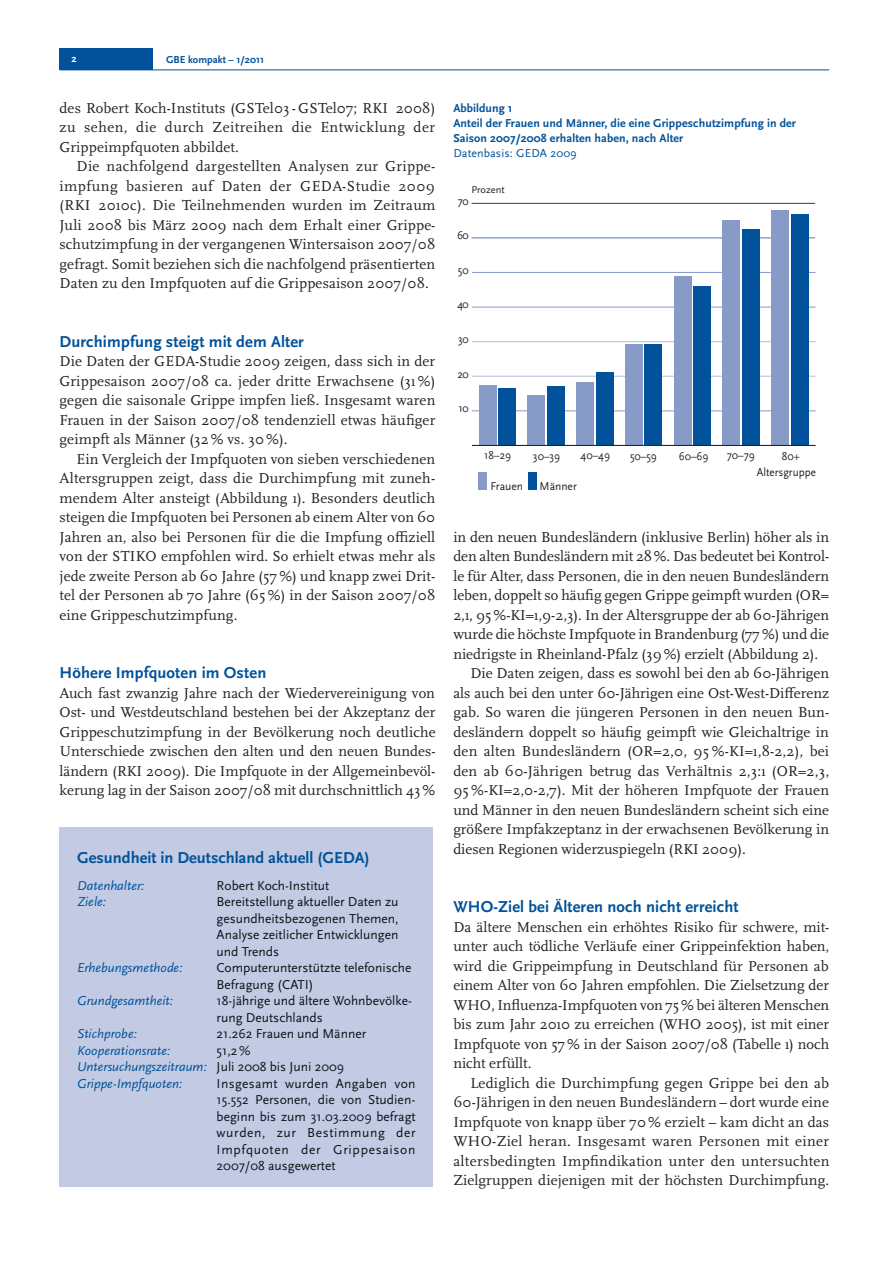
<style>
.page{position:relative;width:893px;height:1263px;background:#fff}
.page>*{position:absolute;margin:0;border:0;box-sizing:border-box;transform-origin:0 0}
.t1{font:700 16.5px "Scala Sans Pro";letter-spacing:.01em;color:#01529a}
.t2{font:15px/19.5px "Scala Pro";color:#231f20;text-align:justify}
.t3{font:13.5px/16.5px "Scala Sans Pro";color:#0f1117;text-align:justify}
.t4{font:italic 13.5px/16.5px "Scala Sans Pro";color:#01529a}
.t5{font:700 12px/15px "Scala Sans Pro";letter-spacing:.01em;color:#01529a}
.t6{font:12px "Scala Sans Pro";letter-spacing:.005em;color:#01529a}
.t7{font:11.85px "Scala Sans Pro";color:#231f20;scale:.94 1}
.t8{font:11.85px "Scala Sans Pro";color:#231f20}
.t9{font:700 10.5px "Scala Sans Pro";color:#01529a}
.t10{font:700 10.5px "Scala Sans Pro";color:#fff}
.t11{font:10.2px "Scala Sans Pro";color:#231f20}
.s1{font-style:normal;color:#0f1117}
</style>
<div class="page">
<hr style="left:60px;top:70px;width:769px;height:1px;background:#01529a">
<div style="left:60px;top:49px;width:93px;height:21px;background:#01529a"></div>
<hr style="left:472px;top:410px;width:344px;height:1px;background:#879ac8">
<hr style="left:472px;top:376px;width:344px;height:1px;background:#b5bfdd">
<hr style="left:472px;top:341px;width:344px;height:1px;background:#b5bfdd">
<hr style="left:472px;top:307px;width:344px;height:1px;background:#879ac8">
<hr style="left:472px;top:272px;width:344px;height:1px;background:#879ac8">
<hr style="left:472px;top:237px;width:343px;height:1px;background:#5a7ab5">
<hr style="left:472px;top:203px;width:343px;height:1px;background:#01529a">
<div style="left:483px;top:385px;width:18px;height:60px;background:linear-gradient(to bottom,#fff,#fff)"></div>
<div style="left:532px;top:395px;width:18px;height:50px;background:#fff"></div>
<div style="left:581px;top:382px;width:17px;height:63px;background:#fff"></div>
<div style="left:629px;top:344px;width:18px;height:101px;background:#fff"></div>
<div style="left:678px;top:276px;width:18px;height:169px;background:linear-gradient(to bottom,#fff,#fff)"></div>
<div style="left:727px;top:220px;width:17px;height:225px;background:#fff"></div>
<div style="left:776px;top:210px;width:17px;height:235px;background:#fff"></div>
<div style="left:498px;top:388px;width:18px;height:57px;background:#01529a"></div>
<div style="left:547px;top:386px;width:18px;height:59px;background:#01529a"></div>
<div style="left:596px;top:372px;width:17px;height:73px;background:#01529a"></div>
<div style="left:644px;top:344px;width:18px;height:101px;background:#01529a"></div>
<div style="left:693px;top:286px;width:18px;height:159px;background:#01529a"></div>
<div style="left:742px;top:229px;width:17px;height:216px;background:#01529a"></div>
<div style="left:791px;top:214px;width:17px;height:231px;background:#01529a"></div>
<div style="left:479px;top:385px;width:17px;height:60px;background:#879ac8"></div>
<div style="left:528px;top:395px;width:17px;height:50px;background:#879ac8"></div>
<div style="left:576px;top:382px;width:18px;height:63px;background:#879ac8"></div>
<div style="left:625px;top:344px;width:18px;height:101px;background:#879ac8"></div>
<div style="left:674px;top:276px;width:17px;height:169px;background:#879ac8"></div>
<div style="left:722px;top:220px;width:18px;height:225px;background:#879ac8"></div>
<div style="left:771px;top:210px;width:18px;height:235px;background:#879ac8"></div>
<hr style="left:472px;top:445px;width:344px;height:1px;background:#231f20">
<div style="left:528px;top:472px;width:8px;height:18px;background:#01529a"></div>
<div style="left:479px;top:472px;width:8px;height:18px;background:#879ac8"></div>
<div style="left:60px;top:827px;width:373px;height:359px;background:#c3cbe4"></div>
<p class="t10" style="left:72px;top:52px;width:7px">2</p>
<p class="t9" style="left:166px;top:54px;width:100px">GBE kompakt – 1/2011</p>
<p class="t2" style="left:60px;top:98px;width:377px">des Robert Koch-Instituts (GSTel03 -GSTel07; RKI 2008) zu sehen, die durch Zeitreihen die Entwicklung der Grippeimpfquoten abbildet.</p>
<p class="t2" style="left:60px;top:156px;width:378px;text-indent:17px">Die nachfolgend dargestellten Analysen zur Grippe&shy;impfung basieren auf Daten der GEDA-Studie 2009 (RKI 2010c). Die Teilnehmenden wurden im Zeitraum Juli 2008 bis März 2009 nach dem Erhalt einer Grippe&shy;schutzimpfung in der vergangenen Wintersaison 2007/08 gefragt. Somit beziehen sich die nachfolgend präsentierten Daten zu den Impfquoten auf die Grippesaison 2007/08.</p>
<p class="t1" style="left:60px;top:331px;width:246px">Durchimpfung steigt mit dem Alter</p>
<p class="t2" style="left:60px;top:351px;width:377px">Die Daten der GEDA-Studie 2009 zeigen, dass sich in der Grippesaison 2007/08 ca. jeder dritte Erwachsene (31 %) gegen die saisonale Grippe impfen ließ. Insgesamt waren Frauen in der Saison 2007/08 tendenziell etwas häufiger geimpft als Männer (32 % vs. 30 %).</p>
<p class="t2" style="left:59px;top:449px;width:377px;text-indent:17px">Ein Vergleich der Impfquoten von sieben verschiedenen Altersgruppen zeigt, dass die Durchimpfung mit zuneh&shy;mendem Alter ansteigt (Abbildung 1). Besonders deutlich steigen die Impfquoten bei Personen ab einem Alter von 60<br>Jahren an, also bei Personen für die die Impfung offiziell von der STIKO empfohlen wird. So erhielt etwas mehr als jede zweite Person ab 60 Jahre (57 %) und knapp zwei Drit&shy;tel der Personen ab 70 Jahre (65 %) in der Saison 2007/08 eine Grippeschutzimpfung.</p>
<p class="t1" style="left:60px;top:663px;width:208px">Höhere Impfquoten im Osten</p>
<p class="t2" style="left:60px;top:683px;width:378px">Auch fast zwanzig Jahre nach der Wiedervereinigung von Ost- und Westdeutschland bestehen bei der Akzeptanz der Grippeschutzimpfung in der Bevölkerung noch deutliche Unterschiede zwischen den alten und den neuen Bundes&shy;ländern (RKI 2009). Die Impfquote in der Allgemeinbevöl&shy;kerung lag in der Saison 2007/08 mit durchschnittlich 43%</p>
<p class="t1" style="left:77px;top:847px;width:294px">Gesundheit in Deutschland aktuell (GEDA)</p>
<p class="t4" style="left:77px;top:877px;width:69px">Datenhalter:</p>
<p class="t3" style="left:217px;top:877px;width:114px">Robert Koch-Institut</p>
<p class="t4" style="left:77px;top:893px;width:31px">Ziele:</p>
<p class="t3" style="left:217px;top:893px;width:183px">Bereitstellung aktueller Daten zu gesundheitsbezogenen Themen, Analyse zeitlicher Entwicklungen und Trends</p>
<p class="t4" style="left:77px;top:959px;width:107px">Erhebungsmethode:</p>
<p class="t3" style="left:217px;top:959px;width:196px">Computerunterstützte telefonische<br>Befragung (CATI)</p>
<p class="t4" style="left:77px;top:992px;width:98px">Grundgesamtheit:</p>
<p class="t3" style="left:217px;top:992px;width:197px">18-jährige und ältere Wohnbevölke&shy;rung Deutschlands</p>
<p class="t4" style="left:77px;top:1025px;width:61px">Stichprobe:</p>
<p class="t3" style="left:217px;top:1025px;width:151px">21.262 Frauen und Männer</p>
<p class="t4" style="left:77px;top:1042px;width:95px">Kooperationsrate:</p>
<p class="t4" style="left:77px;top:1042px;width:268px;text-indent:139px"><span class="s1">51,2%<br></span>Untersuchungszeitraum: <span class="s1">Juli 2008 bis Juni 2009<br></span>Grippe-Impfquoten:</p>
<p class="t3" style="left:217px;top:1075px;width:201px">Insgesamt wurden Angaben von 15.552 Personen, die von Studien&shy;beginn bis zum 31.03.2009 befragt wurden, zur Bestimmung der Impfquoten der Grippesaison 2007/08 ausgewertet</p>
<p class="t5" style="left:453px;top:101px;width:344px">Abbildung 1<br>Anteil der Frauen und Männer, die eine Grippeschutzimpfung in der<br>Saison 2007/2008 erhalten haben, nach Alter</p>
<p class="t6" style="left:453px;top:146px;width:125px">Datenbasis: GEDA 2009</p>
<p class="t11" style="left:471px;top:183px;width:35px">Prozent</p>
<p class="t7" style="left:457px;top:194px;width:13px">70</p>
<p class="t7" style="left:457px;top:228px;width:13px">60</p>
<p class="t7" style="left:457px;top:263px;width:13px">50</p>
<p class="t7" style="left:457px;top:298px;width:13px">40</p>
<p class="t7" style="left:457px;top:332px;width:13px">30</p>
<p class="t7" style="left:457px;top:367px;width:13px">20</p>
<p class="t7" style="left:457px;top:401px;width:13px">10</p>
<p class="t7" style="left:484px;top:448px;width:30px">18–29</p>
<p class="t7" style="left:533px;top:449px;width:31px">30–39</p>
<p class="t7" style="left:581px;top:449px;width:33px">40–49</p>
<p class="t8" style="left:491px;top:479px;width:34px">Frauen</p>
<p class="t8" style="left:540px;top:479px;width:39px">Männer</p>
<p class="t7" style="left:630px;top:449px;width:30px">50–59</p>
<p class="t7" style="left:679px;top:449px;width:33px">60–69</p>
<p class="t7" style="left:727px;top:449px;width:31px">70–79</p>
<p class="t7" style="left:782px;top:449px;width:21px">80+</p>
<p class="t7" style="left:757px;top:465px;width:64px">Altersgruppe</p>
<p class="t2" style="left:453px;top:527px;width:377px">in den neuen Bundesländern (inklusive Berlin) höher als in</p>
<p class="t2" style="left:453px;top:546px;width:377px">den alten Bundesländern mit 28%. Das bedeutet bei Kontrol-</p>
<p class="t2" style="left:453px;top:566px;width:377px">le für Alter, dass Personen, die in den neuen Bundesländern</p>
<p class="t2" style="left:453px;top:585px;width:377px">leben, doppelt so häufig gegen Grippe geimpft wurden (OR=</p>
<p class="t2" style="left:453px;top:605px;width:377px">2,1, 95%-KI=1,9-2,3). In der Altersgruppe der ab 60-Jährigen</p>
<p class="t2" style="left:453px;top:624px;width:377px">wurde die höchste Impfquote in Brandenburg (77%) und die</p>
<p class="t2" style="left:453px;top:644px;width:366px">niedrigste in Rheinland-Pfalz (39%) erzielt (Abbildung 2).</p>
<p class="t2" style="left:470px;top:663px;width:360px">Die Daten zeigen, dass es sowohl bei den ab 60-Jährigen</p>
<p class="t2" style="left:453px;top:683px;width:377px">als auch bei den unter 60-Jährigen eine Ost-West-Differenz</p>
<p class="t2" style="left:453px;top:702px;width:377px">gab. So waren die jüngeren Personen in den neuen Bun-</p>
<p class="t2" style="left:453px;top:722px;width:377px">desländern doppelt so häufig geimpft wie Gleichaltrige in</p>
<p class="t2" style="left:453px;top:741px;width:377px">den alten Bundesländern (OR=2,0, 95 %-KI=1,8-2,2), bei</p>
<p class="t2" style="left:453px;top:761px;width:377px">den ab 60-Jährigen betrug das Verhältnis 2,3:1 (OR=2,3,</p>
<p class="t2" style="left:453px;top:780px;width:377px">95 %-KI=2,0-2,7). Mit der höheren Impfquote der Frauen</p>
<p class="t2" style="left:453px;top:800px;width:377px">und Männer in den neuen Bundesländern scheint sich eine</p>
<p class="t2" style="left:453px;top:819px;width:377px">größere Impfakzeptanz in der erwachsenen Bevölkerung in</p>
<p class="t2" style="left:453px;top:839px;width:294px">diesen Regionen widerzuspiegeln (RKI 2009).</p>
<p class="t1" style="left:453px;top:897px;width:287px">WHO-Ziel bei Älteren noch nicht erreicht</p>
<p class="t2" style="left:453px;top:917px;width:378px">Da ältere Menschen ein erhöhtes Risiko für schwere, mit&shy;unter auch tödliche Verläufe einer Grippeinfektion haben, wird die Grippeimpfung in Deutschland für Personen ab einem Alter von 60 Jahren empfohlen. Die Zielsetzung der WHO, Influenza-Impfquoten von 75% bei älteren Menschen bis zum Jahr 2010 zu erreichen (WHO 2005), ist mit einer Impfquote von 57% in der Saison 2007/08 (Tabelle 1) noch nicht erfüllt.</p>
<p class="t2" style="left:453px;top:1073px;width:378px;text-indent:17px">Lediglich die Durchimpfung gegen Grippe bei den ab 60-Jährigen in den neuen Bundesländern – dort wurde eine Impfquote von knapp über 70 % erzielt – kam dicht an das WHO-Ziel heran. Insgesamt waren Personen mit einer altersbedingten Impfindikation unter den untersuchten Zielgruppen diejenigen mit der höchsten Durchimpfung.</p>
</div>
